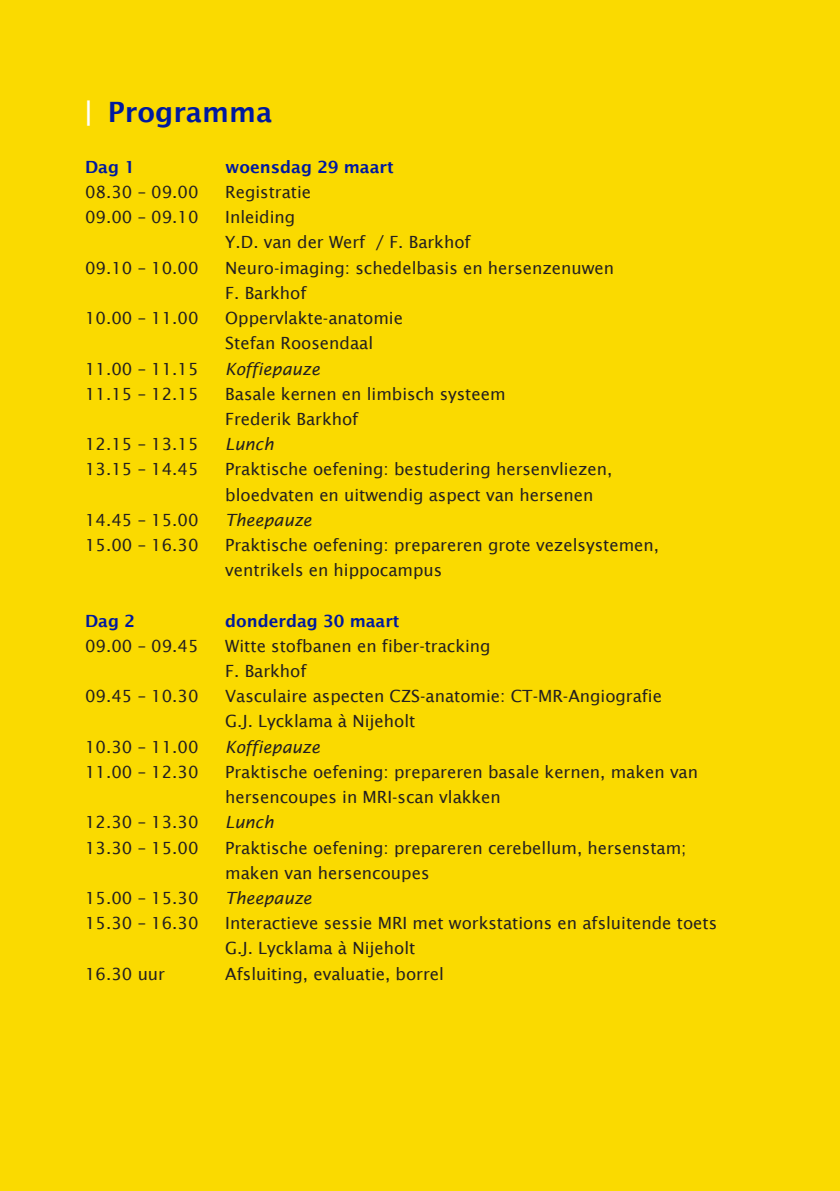
<style>
.page{position:relative;width:840px;height:1191px;background:#fff}
.page>*{position:absolute;margin:0;border:0;box-sizing:border-box;transform-origin:0 0}
.paginakop{font:600 30px "Lucida Sans EF";color:#00199f}
.broodtekst{font:18px/25.2px "Lucida Sans EF";color:#231f20}
.broodtekst-2{font:italic 18px "Lucida Sans EF";color:#231f20}
.broodtekst-3{font:600 18px "Lucida Sans EF";color:#00199f}
.s1{color:#fff}
</style>
<div class="page">
<div style="left:0;top:0;width:839px;height:1191px;background:#fada00"></div>
<p class="paginakop" style="left:85px;top:96px;width:188px"><span class="s1">|</span> Programma</p>
<p class="broodtekst-3" style="left:85px;top:157px;width:51px">Dag 1</p>
<p class="broodtekst-3" style="left:225px;top:157px;width:170px">woensdag 29 maart</p>
<p class="broodtekst" style="left:85px;top:179px;width:115px">08.30 – 09.00</p>
<p class="broodtekst" style="left:225px;top:179px;width:87px">Registratie</p>
<p class="broodtekst" style="left:85px;top:204px;width:115px">09.00 – 09.10</p>
<p class="broodtekst" style="left:225px;top:204px;width:71px">Inleiding</p>
<p class="broodtekst" style="left:225px;top:230px;width:247px">Y.D. van der Werf / F. Barkhof</p>
<p class="broodtekst" style="left:85px;top:255px;width:115px">09.10 – 10.00</p>
<p class="broodtekst" style="left:225px;top:255px;width:390px">Neuro-imaging: schedelbasis en hersenzenuwen</p>
<p class="broodtekst" style="left:225px;top:280px;width:83px">F. Barkhof</p>
<p class="broodtekst" style="left:85px;top:305px;width:115px">10.00 – 11.00</p>
<p class="broodtekst" style="left:225px;top:305px;width:179px">Oppervlakte-anatomie</p>
<p class="broodtekst" style="left:225px;top:330px;width:149px">Stefan Roosendaal</p>
<p class="broodtekst" style="left:85px;top:356px;width:115px">11.00 – 11.15</p>
<p class="broodtekst-2" style="left:225px;top:358px;width:96px">Koffiepauze</p>
<p class="broodtekst" style="left:85px;top:381px;width:115px">11.15 – 12.15</p>
<p class="broodtekst" style="left:225px;top:381px;width:281px">Basale kernen en limbisch systeem</p>
<p class="broodtekst" style="left:225px;top:406px;width:134px">Frederik Barkhof</p>
<p class="broodtekst" style="left:85px;top:431px;width:115px">12.15 – 13.15</p>
<p class="broodtekst-2" style="left:225px;top:434px;width:50px">Lunch</p>
<p class="broodtekst" style="left:85px;top:456px;width:115px">13.15 – 14.45</p>
<p class="broodtekst" style="left:225px;top:456px;width:388px">Praktische oefening: bestudering hersenvliezen,</p>
<p class="broodtekst" style="left:225px;top:482px;width:369px">bloedvaten en uitwendig aspect van hersenen</p>
<p class="broodtekst" style="left:85px;top:507px;width:115px">14.45 – 15.00</p>
<p class="broodtekst-2" style="left:225px;top:510px;width:88px">Theepauze</p>
<p class="broodtekst" style="left:85px;top:532px;width:115px">15.00 – 16.30</p>
<p class="broodtekst" style="left:225px;top:532px;width:435px">Praktische oefening: prepareren grote vezelsystemen, ventrikels en hippocampus</p>
<p class="broodtekst-3" style="left:85px;top:610px;width:51px">Dag 2</p>
<p class="broodtekst-3" style="left:225px;top:610px;width:176px">donderdag 30 maart</p>
<p class="broodtekst" style="left:85px;top:633px;width:115px">09.00 – 09.45</p>
<p class="broodtekst" style="left:225px;top:633px;width:267px">Witte stofbanen en fiber-tracking</p>
<p class="broodtekst" style="left:225px;top:658px;width:83px">F. Barkhof</p>
<p class="broodtekst" style="left:85px;top:683px;width:115px">09.45 – 10.30</p>
<p class="broodtekst" style="left:225px;top:683px;width:438px">Vasculaire aspecten CZS-anatomie: CT-MR-Angiografie</p>
<p class="broodtekst" style="left:225px;top:708px;width:191px">G.J. Lycklama à Nijeholt</p>
<p class="broodtekst" style="left:85px;top:734px;width:115px">10.30 – 11.00</p>
<p class="broodtekst-2" style="left:225px;top:736px;width:96px">Koffiepauze</p>
<p class="broodtekst" style="left:85px;top:759px;width:115px">11.00 – 12.30</p>
<p class="broodtekst" style="left:225px;top:759px;width:474px">Praktische oefening: prepareren basale kernen, maken van hersencoupes in MRI-scan vlakken</p>
<p class="broodtekst" style="left:85px;top:809px;width:115px">12.30 – 13.30</p>
<p class="broodtekst-2" style="left:225px;top:812px;width:50px">Lunch</p>
<p class="broodtekst" style="left:85px;top:834px;width:115px">13.30 – 15.00</p>
<p class="broodtekst" style="left:225px;top:834px;width:462px">Praktische oefening: prepareren cerebellum, hersenstam; maken van hersencoupes</p>
<p class="broodtekst" style="left:85px;top:885px;width:115px">15.00 – 15.30</p>
<p class="broodtekst-2" style="left:225px;top:888px;width:88px">Theepauze</p>
<p class="broodtekst" style="left:85px;top:910px;width:115px">15.30 – 16.30</p>
<p class="broodtekst" style="left:225px;top:910px;width:493px">Interactieve sessie MRI met workstations en afsluitende toets</p>
<p class="broodtekst" style="left:225px;top:935px;width:191px">G.J. Lycklama à Nijeholt</p>
<p class="broodtekst" style="left:85px;top:960px;width:81px">16.30 uur</p>
<p class="broodtekst" style="left:225px;top:960px;width:220px">Afsluiting, evaluatie, borrel</p>
</div>
